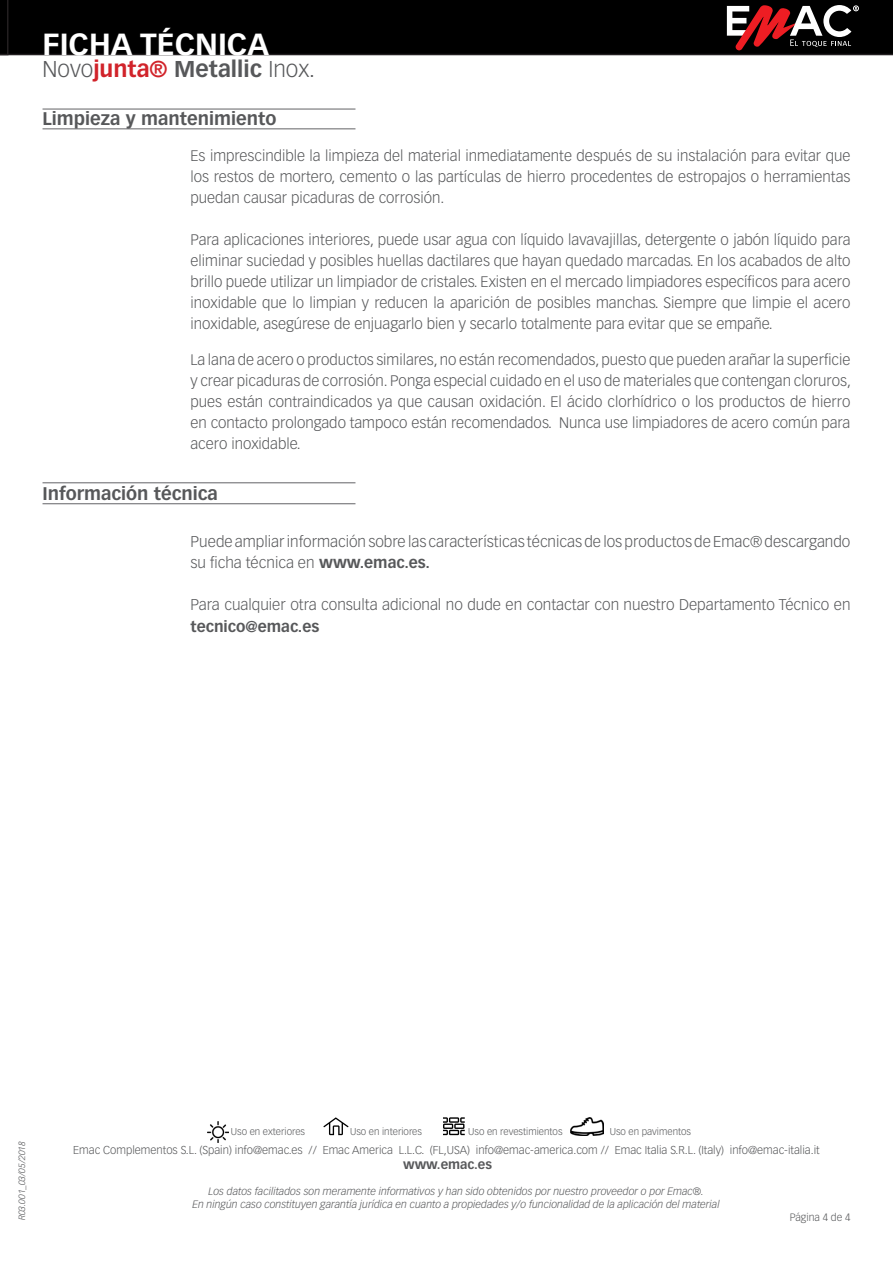
<style>
.page{position:relative;width:893px;height:1263px;background:#fff}
.page>*{position:absolute;margin:0;border:0;box-sizing:border-box;transform-origin:0 0}
.t1{font:700 30px "Vectora LT Std";color:#fff}
.t2{font:300 22.5px "Vectora LT Std";color:#57585a}
.t3{font:700 18px "Vectora LT Std";color:#57585a}
.t4{font:300 15.3px/21px "Vectora LT Std";color:#57585a}
.t5{font:700 15.3px "Vectora LT Std";color:#57585a}
.t6{font:300 15px/21px "Vectora LT Std";color:#57585a;text-align:justify}
.t7{font:700 12.75px "Vectora LT Std";color:#57585a}
.t8{font:300 11.25px "Vectora LT Std";color:#57585a}
.t9{font:italic 300 10.5px/12.6px "Vectora LT Std";color:#57585a;text-align:center}
.t10{font:300 10.5px "Vectora LT Std";color:#57585a}
.t11{font:300 9.75px "Vectora LT Std";color:#57585a}
.t12{font:italic 300 9px "Vectora LT Std";color:#57585a}
.s1{font-weight:700;color:#d1232a}
.s2{font-weight:700}
</style>
<div class="page">
<div style="left:9px;top:0;width:884px;height:55px;background:#000"></div>
<svg style="left:727px;top:5px;width:132px;height:45px"></svg>
<hr style="left:43px;top:482px;width:312px;height:1px;background:#636366">
<hr style="left:43px;top:503px;width:312px;height:1px;background:#636366">
<svg style="left:0;top:0;width:9px;height:55px"></svg>
<hr style="left:43px;top:128px;width:312px;height:1px;background:#636366">
<hr style="left:43px;top:109px;width:312px;height:1px;background:#636366">
<svg style="left:443px;top:1117px;width:22px;height:18px"></svg>
<svg style="left:323px;top:1117px;width:26px;height:18px"></svg>
<img style="left:207px;top:1121px;width:21px;height:21px">
<img style="left:571px;top:1118px;width:33px;height:17px">
<h1 class="t1" style="left:43px;top:26px;width:228px">FICHA TÉCNICA</h1>
<p class="t2" style="left:43px;top:56px;width:274px">Novo<span class="s1">junta®</span> <span class="s2">Metallic</span> Inox.</p>
<p class="t3" style="left:43px;top:108px;width:235px">Limpieza y mantenimiento</p>
<p class="t6" style="left:190px;top:146px;width:661px">Es imprescindible la limpieza del material inmediatamente después de su instalación para evitar que los restos de mortero, cemento o las partículas de hierro procedentes de estropajos o herramientas puedan causar picaduras de corrosión.</p>
<p class="t6" style="left:190px;top:230px;width:661px">Para aplicaciones interiores, puede usar agua con líquido lavavajillas, detergente o jabón líquido para eliminar suciedad y posibles huellas dactilares que hayan quedado marcadas. En los acabados de alto brillo puede utilizar un limpiador de cristales. Existen en el mercado limpiadores específicos para acero inoxidable que lo limpian y reducen la aparición de posibles manchas. Siempre que limpie el acero inoxidable, asegúrese de enjuagarlo bien y secarlo totalmente para evitar que se empañe.</p>
<p class="t6" style="left:190px;top:349px;width:662px">La lana de acero o productos similares, no están recomendados, puesto que pueden arañar la superficie y crear picaduras de corrosión. Ponga especial cuidado en el uso de materiales que contengan cloruros, pues están contraindicados ya que causan oxidación. El ácido clorhídrico o los productos de hierro en contacto prolongado tampoco están recomendados. Nunca use limpiadores de acero común para acero inoxidable.</p>
<p class="t3" style="left:43px;top:482px;width:177px">Información técnica</p>
<p class="t4" style="left:190px;top:532px;width:661px">Puede ampliar información sobre las características técnicas de los productos de Emac® descargando su ficha técnica en <span class="s2">www.emac.es.</span></p>
<p class="t4" style="left:190px;top:595px;width:661px">Para cualquier otra consulta adicional no dude en contactar con nuestro Departamento Técnico en</p>
<p class="t5" style="left:190px;top:617px;width:130px">tecnico@emac.es</p>
<p class="t12" style="left:17px;top:1220px;width:81px;rotate:-90deg">R03.001_03/05/2018</p>
<p class="t11" style="left:231px;top:1126px;width:76px">Uso en exteriores</p>
<p class="t11" style="left:350px;top:1126px;width:73px">Uso en interiores</p>
<p class="t11" style="left:468px;top:1126px;width:96px">Uso en revestimientos</p>
<p class="t11" style="left:610px;top:1126px;width:83px">Uso en pavimentos</p>
<p class="t8" style="left:73px;top:1144px;width:748px">Emac Complementos S.L. (Spain) info@emac.es // Emac America L.L.C. (FL,USA) info@emac-america.com // Emac Italia S.R.L. (Italy) info@emac-italia.it</p>
<p class="t7" style="left:403px;top:1157px;width:90px">www.emac.es</p>
<p class="t9" style="left:192px;top:1185px;width:529px">Los datos facilitados son meramente informativos y han sido obtenidos por nuestro proveedor o por Emac®.<br>En ningún caso constituyen garantía jurídica en cuanto a propiedades y/o funcionalidad de la aplicación del material</p>
<p class="t10" style="left:790px;top:1211px;width:62px">Página 4 de 4</p>
</div>
